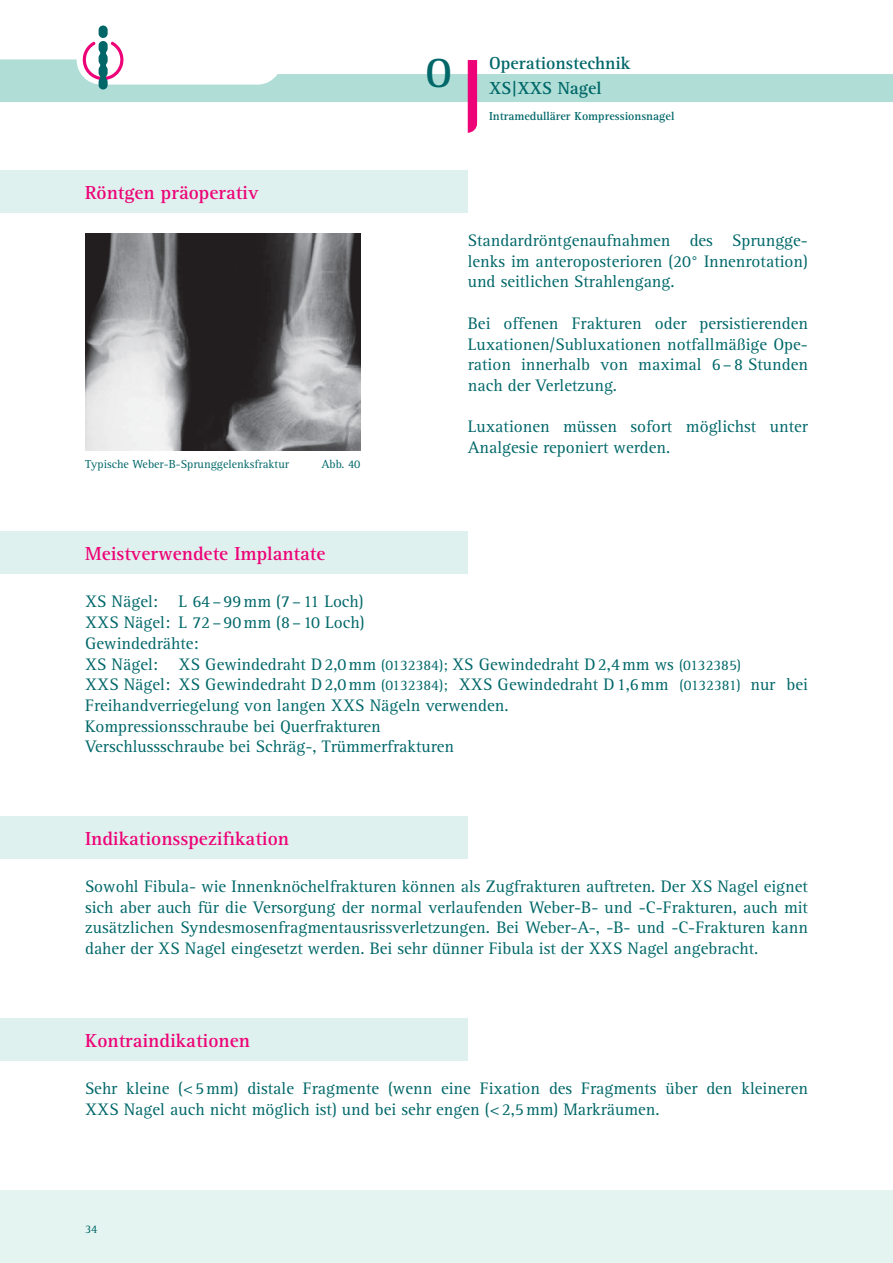
<style>
.page{position:relative;width:893px;height:1263px;background:#fff}
.page>*{position:absolute;margin:0;border:0;box-sizing:border-box;transform-origin:0 0}
.t1{font:700 42px "Rotis Serif";color:#006769}
.Teilüberschrift_DE_I{font:700 19.5px "Rotis Serif";color:#ed0277}
.Teilüberschrift_DE_o{font:700 19.5px "Rotis Serif";color:#ed0277}
.t2{font:700 18px/25.5px "Rotis Serif";color:#006769}
.Standard_DE{font:17.25px/20.7px "Rotis Serif";color:#006769}
.Bilduntertitel_8{font:12px "Rotis Serif";color:#006769}
.t3{font:700 12px "Rotis Serif";color:#006769}
.Abb{font:12px "Rotis Serif";color:#006769}
.s1{font-size:15px}
</style>
<div class="page">
<div style="left:0;top:1191px;width:893px;height:72px;background:#e4f4f1"></div>
<svg style="left:0;top:26px;width:893px;height:107px"></svg>
<div style="left:0;top:531px;width:468px;height:43px;background:#dff1ee"></div>
<div style="left:0;top:170px;width:468px;height:43px;background:#dff1ee"></div>
<img style="left:85px;top:234px;width:276px;height:217px">
<div style="left:0;top:816px;width:468px;height:43px;background:#dff1ee"></div>
<div style="left:0;top:1018px;width:468px;height:42px;background:#dff1ee"></div>
<p class="Teilüberschrift_DE_o" style="left:85px;top:181px;width:175px">Röntgen präoperativ</p>
<p class="Bilduntertitel_8" style="left:85px;top:457px;width:205px">Typische Weber-B-Sprunggelenksfraktur</p>
<p class="Abb" style="left:321px;top:457px;width:41px">Abb. 40</p>
<p class="Teilüberschrift_DE_I" style="left:85px;top:542px;width:242px">Meistverwendete Implantate</p>
<h1 class="t1" style="left:425px;top:48px;width:29px">O</h1>
<p class="t2" style="left:489px;top:51px;width:143px">Operationstechnik<br>XS|XXS Nagel</p>
<p class="t3" style="left:489px;top:109px;width:187px">Intramedullärer Kompressionsnagel</p>
<p class="Standard_DE" style="left:468px;top:230px;width:342px;text-align:justify">Standardröntgenaufnahmen des Sprungge&shy;lenks im anteroposterioren (20° Innenrotation) und seitlichen Strahlengang.</p>
<p class="Standard_DE" style="left:468px;top:313px;width:342px;text-align:justify">Bei offenen Frakturen oder persistierenden Luxationen/Subluxationen notfallmäßige Ope‑ ration innerhalb von maximal 6–8 Stunden nach der Verletzung.</p>
<p class="Standard_DE" style="left:468px;top:417px;width:342px">Luxationen müssen sofort möglichst unter<br>Analgesie reponiert werden.</p>
<p class="Standard_DE" style="left:85px;top:592px;width:280px">XS Nägel: L 64–99mm (7–11 Loch)</p>
<p class="Standard_DE" style="left:85px;top:612px;width:281px">XXS Nägel: L 72–90mm (8–10 Loch)</p>
<p class="Standard_DE" style="left:85px;top:633px;width:115px">Gewindedrähte:</p>
<p class="Standard_DE" style="left:85px;top:654px;width:657px">XS Nägel: XS Gewindedraht D2,0mm <span class="s1">(0132384);</span> XS Gewindedraht D2,4mm ws <span class="s1">(0132385)</span></p>
<p class="Standard_DE" style="left:85px;top:675px;width:724px">XXS Nägel: XS Gewindedraht D2,0mm <span class="s1">(0132384);</span> XXS Gewindedraht D1,6mm <span class="s1">(0132381)</span> nur bei<br>Freihandverriegelung von langen XXS Nägeln verwenden.</p>
<p class="Standard_DE" style="left:85px;top:716px;width:297px">Kompressionsschraube bei Querfrakturen</p>
<p class="Standard_DE" style="left:85px;top:737px;width:371px">Verschlussschraube bei Schräg-, Trümmerfrakturen</p>
<p class="Teilüberschrift_DE_I" style="left:85px;top:827px;width:205px">Indikationsspezifikation</p>
<p class="Standard_DE" style="left:85px;top:876px;width:724px;text-align:justify">Sowohl Fibula- wie Innenknöchelfrakturen können als Zugfrakturen auftreten. Der XS Nagel eignet sich aber auch für die Versorgung der normal verlaufenden Weber-B- und -C-Frakturen, auch mit zusätzlichen Syndesmosenfragmentausrissverletzungen. Bei Weber-A-, -B- und -C-Frakturen kann daher der XS Nagel eingesetzt werden. Bei sehr dünner Fibula ist der XXS Nagel angebracht.</p>
<p class="Teilüberschrift_DE_I" style="left:85px;top:1028px;width:166px">Kontraindikationen</p>
<p class="Standard_DE" style="left:85px;top:1078px;width:724px">Sehr kleine (&lt;5mm) distale Fragmente (wenn eine Fixation des Fragments über den kleineren<br>XXS Nagel auch nicht möglich ist) und bei sehr engen (&lt;2,5mm) Markräumen.</p>
<p class="Bilduntertitel_8" style="left:85px;top:1222px;width:14px">34</p>
</div>
